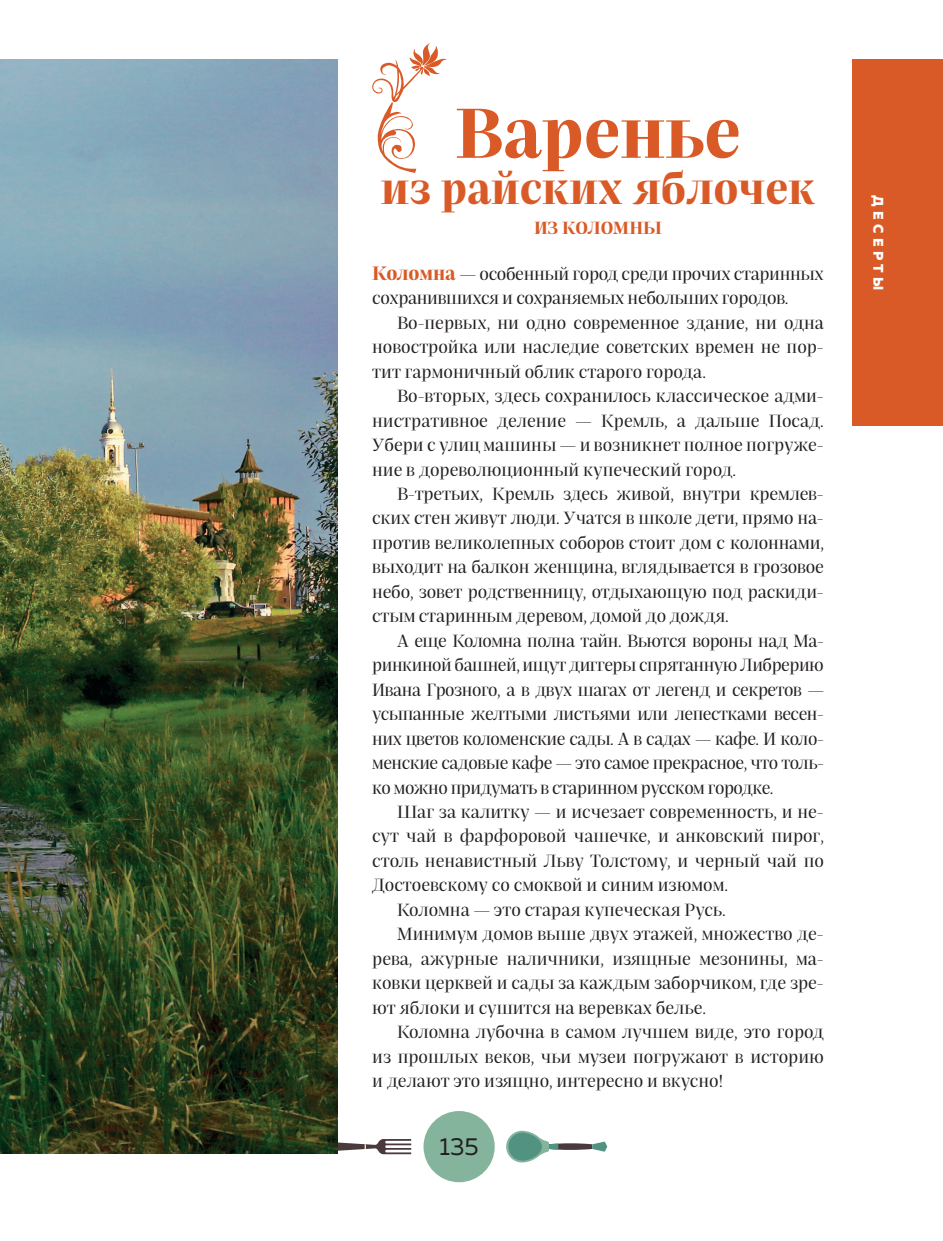
<style>
.page{position:relative;width:943px;height:1241px;background:#fff}
.page>*{position:absolute;margin:0;border:0;box-sizing:border-box;transform-origin:0 0}
.t1{font:700 70px "Praho Pro";color:#d95a26}
.t2{font:700 43.75px "Praho Pro";color:#d95a26}
.t3{font:24.5px "Muller";color:#231f20}
.t4{font:17.5px/24.5px "Praho Pro";color:#231f20;text-align:justify}
.t5{font:17.5px/24.5px "Praho Pro";letter-spacing:-.02em;color:#231f20}
.t6{font:700 17.5px "Praho Pro";color:#d95a26}
.t7{font:800 14px "Muller";letter-spacing:.31em;color:#fff}
.s1{font-weight:700;font-size:19.25px;color:#d95a26}
</style>
<div class="page">
<svg style="left:506px;top:1130px;width:101px;height:32px"></svg>
<svg style="left:337px;top:1138px;width:74px;height:15px"></svg>
<div style="left:423px;top:1110px;width:71px;height:71px;background:#85b49c;border-radius:50%"></div>
<div style="left:852px;top:60px;width:91px;height:366px;background:#d95a26"></div>
<img style="left:0;top:60px;width:337px;height:1093px">
<svg style="left:372px;top:43px;width:74px;height:130px"></svg>
<h1 class="t1" style="left:455px;top:93px;width:287px">Варенье</h1>
<h2 class="t2" style="left:381px;top:163px;width:436px">из райских яблочек</h2>
<p class="t6" style="left:534px;top:218px;width:129px">ИЗ КОЛОМНЫ</p>
<p class="t5" style="left:372px;top:263px;width:453px"><span class="s1">Коломна</span> — особенный город среди прочих старинных сохранившихся и сохраняемых небольших городов.</p>
<p class="t4" style="left:372px;top:311px;width:453px;text-indent:25px">Во-первых, ни одно современное здание, ни одна новостройка или наследие советских времен не пор&shy;тит гармоничный облик старого города.</p>
<p class="t4" style="left:372px;top:385px;width:453px;text-indent:25px">Во-вторых, здесь сохранилось классическое адми&shy;нистративное деление — Кремль, а дальше Посад.<br>Убери с улиц машины — и возникнет полное погруже&shy;ние в дореволюционный купеческий город.</p>
<p class="t4" style="left:372px;top:483px;width:453px;text-indent:25px">В-третьих, Кремль здесь живой, внутри кремлев&shy;ских стен живут люди. Учатся в школе дети, прямо на&shy;против великолепных соборов стоит дом с колоннами, выходит на балкон женщина, вглядывается в грозовое небо, зовет родственницу, отдыхающую под раскиди&shy;стым старинным деревом, домой до дождя.</p>
<p class="t4" style="left:372px;top:629px;width:453px;text-indent:25px">А еще Коломна полна тайн. Вьются вороны над Ма&shy;ринкиной башней, ищут диггеры спрятанную Либрерию Ивана Грозного, а в двух шагах от легенд и секретов — усыпанные желтыми листьями или лепестками весен&shy;них цветов коломенские сады. А в садах — кафе. И коло&shy;менские садовые кафе — это самое прекрасное, что толь&shy;ко можно придумать в старинном русском городке.</p>
<p class="t4" style="left:397px;top:800px;width:428px">Шаг за калитку — и исчезает современность, и не-</p>
<p class="t4" style="left:372px;top:825px;width:453px">сут чай в фарфоровой чашечке, и анковский пирог,</p>
<p class="t4" style="left:372px;top:849px;width:453px">столь ненавистный Льву Толстому, и черный чай по</p>
<p class="t4" style="left:372px;top:874px;width:357px">Достоевскому со смоквой и синим изюмом.</p>
<p class="t4" style="left:397px;top:898px;width:330px">Коломна — это старая купеческая Русь.</p>
<p class="t4" style="left:397px;top:923px;width:428px">Минимум домов выше двух этажей, множество де-</p>
<p class="t4" style="left:372px;top:947px;width:453px">рева, ажурные наличники, изящные мезонины, ма-</p>
<p class="t4" style="left:372px;top:971px;width:453px">ковки церквей и сады за каждым заборчиком, где зре-</p>
<p class="t4" style="left:372px;top:996px;width:335px">ют яблоки и сушится на веревках белье.</p>
<p class="t4" style="left:397px;top:1020px;width:428px">Коломна лубочна в самом лучшем виде, это город</p>
<p class="t4" style="left:372px;top:1045px;width:453px">из прошлых веков, чьи музеи погружают в историю</p>
<p class="t4" style="left:372px;top:1069px;width:352px">и делают это изящно, интересно и вкусно!</p>
<h3 class="t3" style="left:439px;top:1135px;width:41px">135</h3>
<p class="t7" style="left:883px;top:195px;width:97px;rotate:90deg">ДЕСЕРТЫ</p>
</div>
